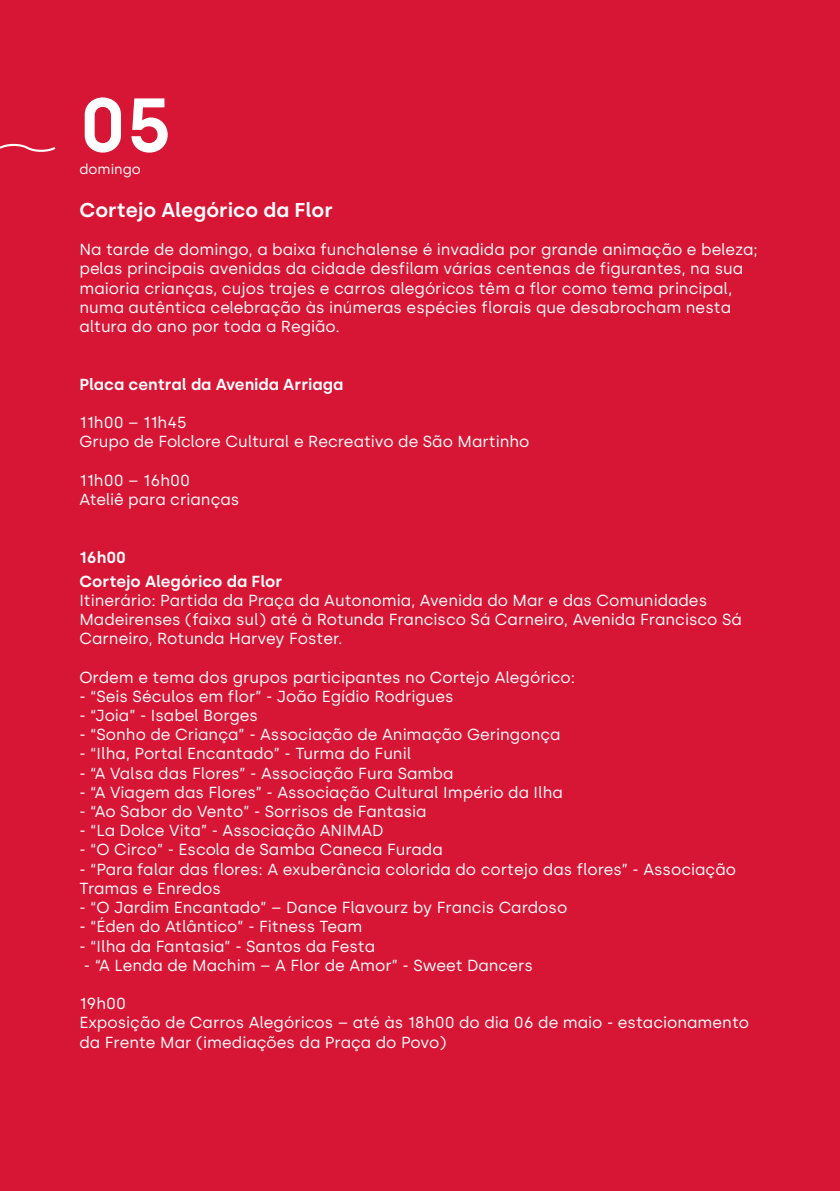
<style>
.page{position:relative;width:840px;height:1191px;background:#fff}
.page>*{position:absolute;margin:0;border:0;box-sizing:border-box;transform-origin:0 0}
.t1{font:600 76px "Silka";color:#fff}
.t2{font:600 20px "Silka";color:#fff}
.t3{font:16px/19.2px "Silka";color:#fff}
.t4{font:600 16px/24px "Silka";color:#fff}
.t5{font:14px "Silka";color:#fff}
</style>
<div class="page">
<hr style="left:839px;top:0;width:1px;height:1191px;background:#ef4136">
<div style="left:0;top:0;width:839px;height:1191px;background:#d71636"></div>
<svg style="left:0;top:144px;width:56px;height:8px"></svg>
<h1 class="t1" style="left:79px;top:80px;width:94px">05</h1>
<p class="t5" style="left:79px;top:160px;width:63px">domingo</p>
<p class="t2" style="left:79px;top:198px;width:255px">Cortejo Alegórico da Flor</p>
<p class="t3" style="left:79px;top:240px;width:679px">Na tarde de domingo, a baixa funchalense é invadida por grande animação e beleza; pelas principais avenidas da cidade desfilam várias centenas de figurantes, na sua maioria crianças, cujos trajes e carros alegóricos têm a flor como tema principal, numa autêntica celebração às inúmeras espécies florais que desabrocham nesta altura do ano por toda a Região.</p>
<p class="t4" style="left:79px;top:372px;width:265px">Placa central da Avenida Arriaga</p>
<p class="t3" style="left:79px;top:413px;width:451px">11h00 – 11h45<br>Grupo de Folclore Cultural e Recreativo de São Martinho</p>
<p class="t3" style="left:79px;top:470px;width:161px">11h00 – 16h00<br>Ateliê para crianças</p>
<p class="t4" style="left:79px;top:545px;width:204px">16h00<br>Cortejo Alegórico da Flor</p>
<p class="t3" style="left:79px;top:590px;width:663px">Itinerário: Partida da Praça da Autonomia, Avenida do Mar e das Comunidades<br>Madeirenses (faixa sul) até à Rotunda Francisco Sá Carneiro, Avenida Francisco Sá<br>Carneiro, Rotunda Harvey Foster.</p>
<p class="t3" style="left:79px;top:667px;width:497px">Ordem e tema dos grupos participantes no Cortejo Alegórico:</p>
<p class="t3" style="left:79px;top:686px;width:375px">- “Seis Séculos em flor” - João Egídio Rodrigues</p>
<p class="t3" style="left:79px;top:706px;width:180px">- “Joia” - Isabel Borges</p>
<p class="t3" style="left:79px;top:725px;width:482px">- “Sonho de Criança” - Associação de Animação Geringonça</p>
<p class="t3" style="left:79px;top:744px;width:333px">- “Ilha, Portal Encantado” - Turma do Funil</p>
<p class="t3" style="left:79px;top:763px;width:375px">- “A Valsa das Flores” - Associação Fura Samba</p>
<p class="t3" style="left:79px;top:782px;width:484px">- “A Viagem das Flores” - Associação Cultural Império da Ilha</p>
<p class="t3" style="left:79px;top:802px;width:348px">- “Ao Sabor do Vento” - Sorrisos de Fantasia</p>
<p class="t3" style="left:79px;top:821px;width:305px">- “La Dolce Vita” - Associação ANIMAD</p>
<p class="t3" style="left:79px;top:840px;width:364px">- “O Circo” - Escola de Samba Caneca Furada</p>
<p class="t3" style="left:79px;top:859px;width:657px">- “Para falar das flores: A exuberância colorida do cortejo das flores” - Associação<br>Tramas e Enredos</p>
<p class="t3" style="left:79px;top:898px;width:489px">- “O Jardim Encantado” – Dance Flavourz by Francis Cardoso</p>
<p class="t3" style="left:79px;top:917px;width:284px">- “Éden do Atlântico” - Fitness Team</p>
<p class="t3" style="left:79px;top:936px;width:297px">- “Ilha da Fantasia” - Santos da Festa</p>
<p class="t3" style="left:84px;top:955px;width:450px">- “A Lenda de Machim – A Flor de Amor” - Sweet Dancers</p>
<p class="t3" style="left:79px;top:994px;width:670px">19h00<br>Exposição de Carros Alegóricos – até às 18h00 do dia 06 de maio - estacionamento da Frente Mar (imediações da Praça do Povo)</p>
</div>
